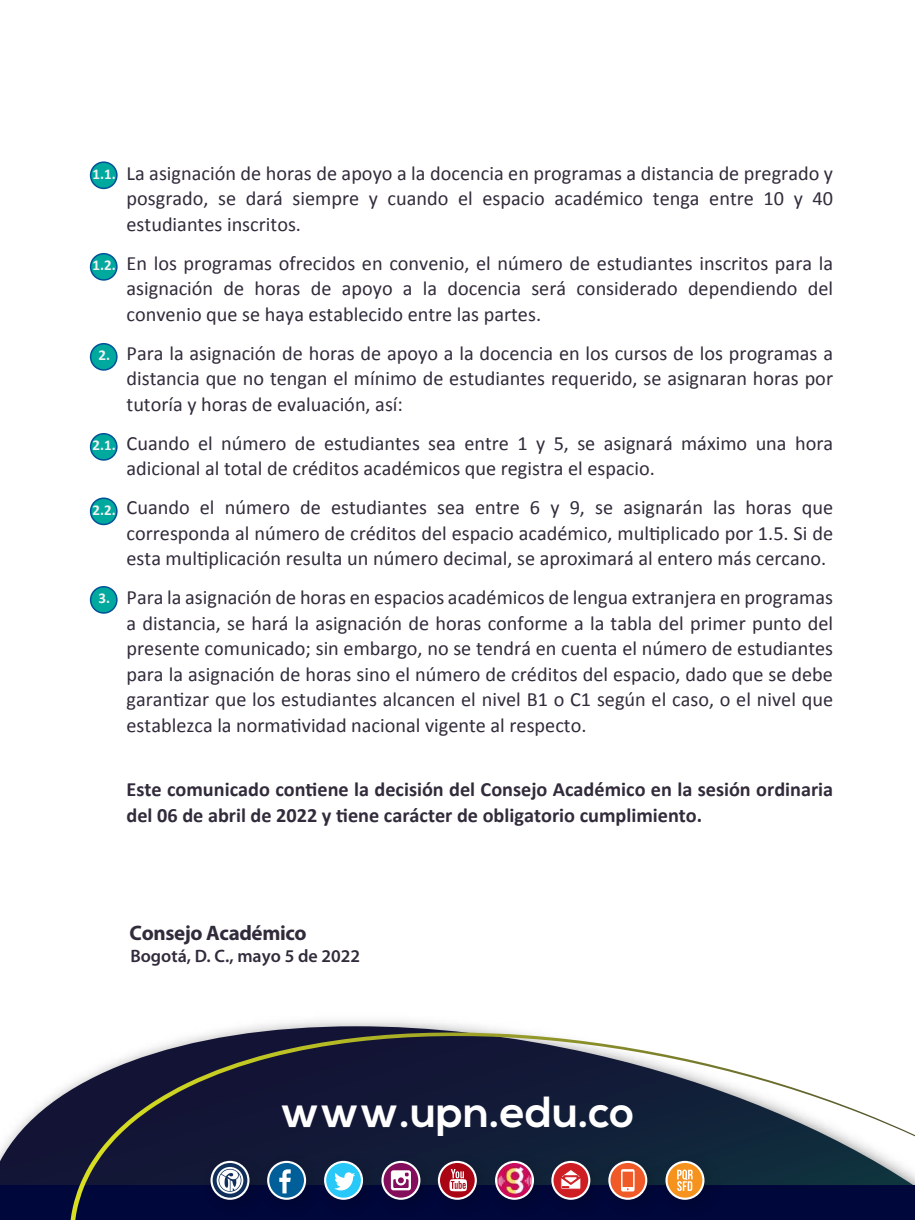
<style>
.page{position:relative;width:915px;height:1220px;background:#fff}
.page>*{position:absolute;margin:0;border:0;box-sizing:border-box;transform-origin:0 0}
.t1{font:700 43.5px "Nexa";color:#fff}
.t2{font:700 21px "Myriad Pro";letter-spacing:-.02em;color:#322b3b}
.t3{font:20.25px/25.5px "Calibri";color:#322b3b;text-align:justify}
.t4{font:700 20.25px/25.5px "Calibri";color:#322b3b}
.t5{font:600 18px "Myriad Pro";color:#322b3b}
.t6{font:700 15px "Calibri";color:#f2f2f2}
</style>
<div class="page">
<svg style="left:0;top:1026px;width:541px;height:159px"></svg>
<div style="left:0;top:1185px;width:914px;height:35px;background:#00073a"></div>
<svg style="left:71px;top:1032px;width:843px;height:188px"></svg>
<div style="left:91px;top:162px;width:26px;height:26px;background:#00a99d;border-radius:50%"></div>
<div style="left:90px;top:161px;width:27px;height:28px;border:2px solid #015198;border-radius:50%"></div>
<div style="left:91px;top:254px;width:26px;height:26px;background:#00a99d;border-radius:50%"></div>
<div style="left:90px;top:253px;width:27px;height:28px;border:2px solid #015198;border-radius:50%"></div>
<div style="left:91px;top:344px;width:26px;height:26px;background:#00a99d;border-radius:50%"></div>
<div style="left:90px;top:343px;width:27px;height:28px;border:2px solid #015198;border-radius:50%"></div>
<div style="left:91px;top:587px;width:26px;height:26px;background:#00a99d;border-radius:50%"></div>
<div style="left:90px;top:586px;width:27px;height:28px;border:2px solid #015198;border-radius:50%"></div>
<div style="left:91px;top:434px;width:26px;height:26px;background:#00a99d;border-radius:50%"></div>
<div style="left:90px;top:433px;width:27px;height:28px;border:2px solid #015198;border-radius:50%"></div>
<div style="left:91px;top:498px;width:26px;height:26px;background:#00a99d;border-radius:50%"></div>
<div style="left:90px;top:497px;width:27px;height:28px;border:2px solid #015198;border-radius:50%"></div>
<p class="t6" style="left:93px;top:165px;width:25px">1.1.</p>
<p class="t6" style="left:93px;top:256px;width:25px">1.2.</p>
<p class="t6" style="left:98px;top:346px;width:13px">2.</p>
<p class="t6" style="left:93px;top:436px;width:25px">2.1.</p>
<p class="t6" style="left:93px;top:501px;width:25px">2.2.</p>
<p class="t6" style="left:98px;top:589px;width:13px">3.</p>
<p class="t3" style="left:126px;top:161px;width:707px">La asignación de horas de apoyo a la docencia en programas a distancia de pregrado y posgrado, se dará siempre y cuando el espacio académico tenga entre 10 y 40 estudiantes inscritos.</p>
<p class="t3" style="left:126px;top:250px;width:707px">En los programas ofrecidos en convenio, el número de estudiantes inscritos para la asignación de horas de apoyo a la docencia será considerado dependiendo del convenio que se haya establecido entre las partes.</p>
<p class="t3" style="left:126px;top:340px;width:707px">Para la asignación de horas de apoyo a la docencia en los cursos de los programas a distancia que no tengan el mínimo de estudiantes requerido, se asignaran horas por tutoría y horas de evaluación, así:</p>
<p class="t3" style="left:126px;top:430px;width:707px">Cuando el número de estudiantes sea entre 1 y 5, se asignará máximo una hora adicional al total de créditos académicos que registra el espacio.</p>
<p class="t3" style="left:126px;top:495px;width:707px">Cuando el número de estudiantes sea entre 6 y 9, se asignarán las horas que corresponda al número de créditos del espacio académico, multiplicado por 1.5. Si de esta multiplicación resulta un número decimal, se aproximará al entero más cercano.</p>
<p class="t3" style="left:126px;top:585px;width:707px">Para la asignación de horas en espacios académicos de lengua extranjera en programas a distancia, se hará la asignación de horas conforme a la tabla del primer punto del presente comunicado; sin embargo, no se tendrá en cuenta el número de estudiantes para la asignación de horas sino el número de créditos del espacio, dado que se debe garantizar que los estudiantes alcancen el nivel B1 o C1 según el caso, o el nivel que establezca la normatividad nacional vigente al respecto.</p>
<p class="t4" style="left:126px;top:776px;width:708px">Este comunicado contiene la decisión del Consejo Académico en la sesión ordinaria del 06 de abril de 2022 y tiene carácter de obligatorio cumplimiento.</p>
<p class="t2" style="left:129px;top:921px;width:178px">Consejo Académico</p>
<p class="t5" style="left:130px;top:946px;width:231px">Bogotá, D. C., mayo 5 de 2022</p>
<h1 class="t1" style="left:280px;top:1086px;width:356px">www.upn.edu.co</h1>
</div>
